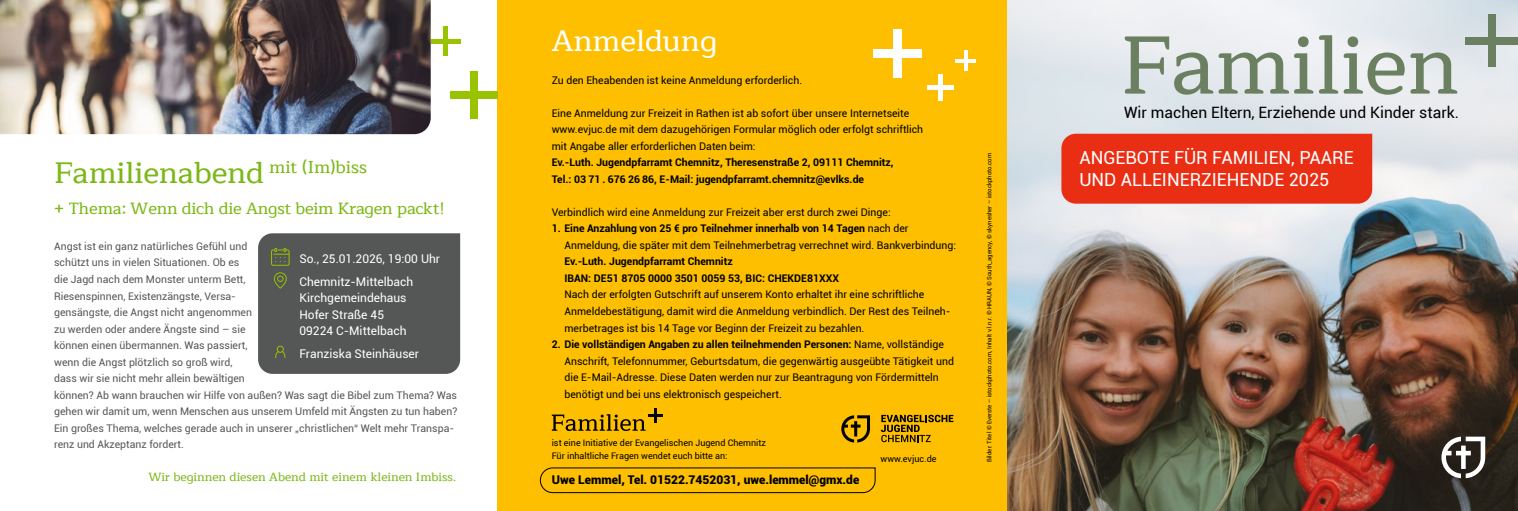
<style>
.page{position:relative;width:1518px;height:511px;background:#fff}
.page>*{position:absolute;margin:0;border:0;box-sizing:border-box;transform-origin:0 0}
.t1{font:500 82.05px "Maitree";color:#6b7f61}
.t2{font:500 30px "Maitree";color:#7cb817}
.t3{font:500 30px "Maitree";color:#fff}
.t4{font:18px/22.5px "Roboto";color:#fff}
.t5{font:500 16.5px "Maitree";letter-spacing:-.01em;color:#7cb817}
.t6{font:15.6px "Roboto";color:#000}
.t7{font:12px/16.5px "Roboto";color:#fff}
.t8{font:900 12px "Roboto";color:#000}
.t9{font:500 12px "Maitree";color:#7cb817}
.t10{font:10.5px/16.5px "Roboto";color:#000}
.t11{font:10.5px/16.5px "Roboto";color:#555756}
.t12{font:700 10.5px/16.5px "Roboto";color:#000}
.t13{font:9px/13.5px "Roboto";color:#000}
.t14{font:6px "Roboto";color:#000}
.s1{font-weight:700}
</style>
<div class="page">
<div style="left:497px;top:0;width:511px;height:510px;background:#fdbf00"></div>
<hr style="left:654px;top:408px;width:3px;height:15px;background:#000">
<svg style="left:552px;top:414px;width:111px;height:16px"></svg>
<svg style="left:841px;top:415px;width:29px;height:27px"></svg>
<svg style="left:881px;top:414px;width:72px;height:28px"></svg>
<svg style="left:540px;top:467px;width:336px;height:26px"></svg>
<div style="left:894px;top:29px;width:8px;height:48px;background:#fff"></div>
<div style="left:874px;top:49px;width:48px;height:8px;background:#fff"></div>
<div style="left:938px;top:75px;width:5px;height:26px;background:#fff"></div>
<div style="left:928px;top:85px;width:26px;height:5px;background:#fff"></div>
<hr style="left:964px;top:51px;width:3px;height:20px;background:#fff">
<hr style="left:955px;top:59px;width:21px;height:4px;background:#fff">
<img style="left:0;top:0;width:431px;height:134px">
<div style="left:443px;top:26px;width:5px;height:30px;background:#99c200"></div>
<div style="left:431px;top:39px;width:30px;height:5px;background:#99c200"></div>
<div style="left:258px;top:233px;width:202px;height:140px;background:#555756"></div>
<div style="left:470px;top:71px;width:8px;height:47px;background:#99c200"></div>
<div style="left:450px;top:91px;width:47px;height:8px;background:#99c200"></div>
<img style="left:1008px;top:0;width:510px;height:510px">
<div style="left:1488px;top:14px;width:8px;height:53px;background:#6b7f61"></div>
<div style="left:1466px;top:37px;width:52px;height:7px;background:#6b7f61"></div>
<svg style="left:1441px;top:436px;width:44px;height:41px"></svg>
<div style="left:1061px;top:134px;width:311px;height:69px;background:#e92e14"></div>
<h2 class="t2" style="left:54px;top:149px;width:314px">Familienabend <sup>mit</sup> <sup>(Im)biss</sup></h2>
<h3 class="t5" style="left:54px;top:195px;width:392px">+ Thema: Wenn dich die Angst beim Kragen packt!</h3>
<p class="t11" style="left:54px;top:237px;width:405px">Angst ist ein ganz natürliches Gefühl und<br>schützt uns in vielen Situationen. Ob es<br>die Jagd nach dem Monster unterm Bett,<br>Riesenspinnen, Existenzängste, Versa-<br>gensängste, die Angst nicht angenommen<br>zu werden oder andere Ängste sind – sie<br>können einen übermannen. Was passiert,<br>wenn die Angst plötzlich so groß wird,<br>dass wir sie nicht mehr allein bewältigen<br>können? Ab wann brauchen wir Hilfe von außen? Was sagt die Bibel zum Thema? Was gehen wir damit um, wenn Menschen aus unserem Umfeld mit Ängsten zu tun haben?<br>Ein großes Thema, welches gerade auch in unserer „christlichen“ Welt mehr Transpa&shy;renz und Akzeptanz fordert.</p>
<p class="t7" style="left:299px;top:246px;width:142px;line-height:23px">So., 25.01.2026, 19:00 Uhr<br>Chemnitz-Mittelbach</p>
<p class="t7" style="left:299px;top:289px;width:109px">Kirchgemeindehaus<br>Hofer Straße 45<br>09224 C-Mittelbach</p>
<p class="t7" style="left:299px;top:345px;width:121px">Franziska Steinhäuser</p>
<p class="t9" style="left:149px;top:466px;width:309px">Wir beginnen diesen Abend mit einem kleinen Imbiss.</p>
<h2 class="t3" style="left:552px;top:17px;width:167px">Anmeldung</h2>
<p class="t10" style="left:552px;top:71px;width:252px">Zu den Eheabenden ist keine Anmeldung erforderlich.</p>
<p class="t10" style="left:552px;top:104px;width:373px">Eine Anmeldung zur Freizeit in Rathen ist ab sofort über unsere Internetseite www.evjuc.de mit dem dazugehörigen Formular möglich oder erfolgt schriftlich mit Angabe aller erforderlichen Daten beim:</p>
<p class="t12" style="left:552px;top:154px;width:343px">Ev.-Luth. Jugendpfarramt Chemnitz, Theresenstraße 2, 09111 Chemnitz,<br>Tel.: 03 71 . 676 26 86, E-Mail: jugendpfarramt.chemnitz@evlks.de</p>
<p class="t10" style="left:552px;top:203px;width:340px">Verbindlich wird eine Anmeldung zur Freizeit aber erst durch zwei Dinge:</p>
<p class="t10" style="left:564px;top:220px;width:393px;text-indent:-13px"><span class="s1">1. Eine Anzahlung von 25 € pro Teilnehmer innerhalb von 14 Tagen</span> nach der<br>Anmeldung, die später mit dem Teilnehmerbetrag verrechnet wird. Bankverbindung:</p>
<p class="t12" style="left:564px;top:253px;width:276px">Ev.-Luth. Jugendpfarramt Chemnitz<br>IBAN: DE51 8705 0000 3501 0059 53, BIC: CHEKDE81XXX</p>
<p class="t10" style="left:564px;top:286px;width:388px">Nach der erfolgten Gutschrift auf unserem Konto erhaltet ihr eine schriftliche<br>Anmeldebestätigung, damit wird die Anmeldung verbindlich. Der Rest des Teilneh&shy;merbetrages ist bis 14 Tage vor Beginn der Freizeit zu bezahlen.</p>
<p class="t10" style="left:564px;top:335px;width:391px;text-indent:-13px"><span class="s1">2. Die vollständigen Angaben zu allen teilnehmenden Personen:</span> Name, vollständige Anschrift, Telefonnummer, Geburtsdatum, die gegenwärtig ausgeübte Tätigkeit und die E-Mail-Adresse. Diese Daten werden nur zur Beantragung von Fördermitteln benötigt und bei uns elektronisch gespeichert.</p>
<p class="t13" style="left:552px;top:435px;width:216px">ist eine Initiative der Evangelischen Jugend Chemnitz<br>Für inhaltliche Fragen wendet euch bitte an:</p>
<p class="t8" style="left:552px;top:470px;width:309px">Uwe Lemmel, Tel. 01522.7452031, uwe.lemmel@gmx.de</p>
<p class="t13" style="left:881px;top:451px;width:57px">www.evjuc.de</p>
<p class="t14" style="left:985px;top:461px;width:310px;rotate:-90deg">Bilder: Titel © Everste – istockphoto.com, Inhalt v.l.n.r. © HRAUN, © South_agency, © skynesher – istockphoto.com</p>
<h1 class="t1" style="left:1120px;top:-1px;width:340px">Familien</h1>
<h3 class="t6" style="left:1124px;top:101px;width:336px">Wir machen Eltern, Erziehende und Kinder stark.</h3>
<h3 class="t4" style="left:1079px;top:145px;width:276px">ANGEBOTE FÜR FAMILIEN, PAARE<br>UND ALLEINERZIEHENDE 2025</h3>
</div>
